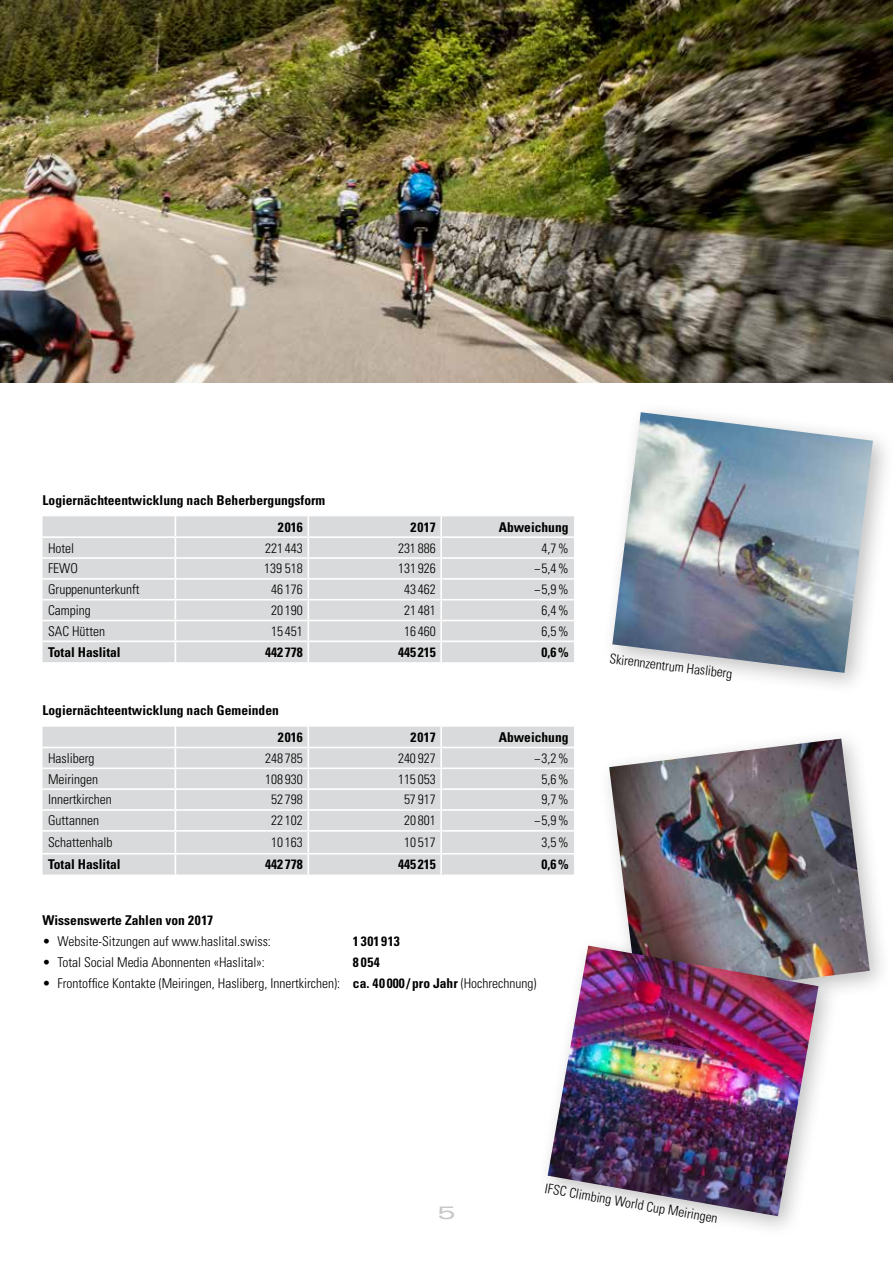
<style>
.page{position:relative;width:893px;height:1263px;background:#fff}
.page>*{position:absolute;margin:0;border:0;box-sizing:border-box;transform-origin:0 0}
.t1{font:expanded 18px "Univers LT Std";color:#c6c7c8;scale:1.4 1}
.t2{font:300 condensed 13.5px "Univers LT Std";color:#000}
.t3{font:700 condensed 13.5px "Univers LT Std";color:#000}
.t4{font:700 condensed 13.5px "Univers LT Std";letter-spacing:.05em;color:#000}
.s1{font-weight:700}
</style>
<div class="page">
<div style="left:43px;top:516px;width:531px;height:146px;background:#d9dadb"></div>
<hr style="left:307px;top:516px;width:2px;height:20px;background:#fff">
<hr style="left:440px;top:516px;width:2px;height:20px;background:#fff">
<hr style="left:43px;top:536px;width:132px;height:2px;background:#fff">
<hr style="left:175px;top:536px;width:133px;height:2px;background:#fff">
<hr style="left:308px;top:536px;width:133px;height:2px;background:#fff">
<hr style="left:441px;top:536px;width:133px;height:2px;background:#fff">
<hr style="left:43px;top:557px;width:132px;height:2px;background:#fff">
<hr style="left:175px;top:557px;width:133px;height:2px;background:#fff">
<hr style="left:308px;top:557px;width:133px;height:2px;background:#fff">
<hr style="left:441px;top:557px;width:133px;height:2px;background:#fff">
<hr style="left:43px;top:578px;width:132px;height:2px;background:#fff">
<hr style="left:175px;top:578px;width:133px;height:2px;background:#fff">
<hr style="left:308px;top:578px;width:133px;height:2px;background:#fff">
<svg style="left:307px;top:538px;width:2px;height:61px"></svg>
<hr style="left:441px;top:578px;width:133px;height:2px;background:#fff">
<svg style="left:440px;top:538px;width:2px;height:61px"></svg>
<hr style="left:43px;top:599px;width:132px;height:1px;background:#fff">
<hr style="left:175px;top:599px;width:133px;height:1px;background:#fff">
<hr style="left:308px;top:599px;width:133px;height:1px;background:#fff">
<hr style="left:307px;top:600px;width:2px;height:20px;background:#fff">
<hr style="left:441px;top:599px;width:133px;height:1px;background:#fff">
<hr style="left:440px;top:600px;width:2px;height:20px;background:#fff">
<hr style="left:43px;top:620px;width:132px;height:1px;background:#fff">
<hr style="left:175px;top:620px;width:133px;height:1px;background:#fff">
<hr style="left:308px;top:620px;width:133px;height:1px;background:#fff">
<svg style="left:307px;top:621px;width:2px;height:19px"></svg>
<hr style="left:441px;top:620px;width:133px;height:1px;background:#fff">
<svg style="left:440px;top:621px;width:2px;height:19px"></svg>
<hr style="left:43px;top:640px;width:132px;height:2px;background:#fff">
<hr style="left:175px;top:640px;width:133px;height:2px;background:#fff">
<svg style="left:175px;top:516px;width:1px;height:146px"></svg>
<hr style="left:308px;top:640px;width:133px;height:2px;background:#fff">
<hr style="left:307px;top:642px;width:2px;height:20px;background:#fff">
<hr style="left:441px;top:640px;width:133px;height:2px;background:#fff">
<hr style="left:440px;top:642px;width:2px;height:20px;background:#fff">
<div style="left:43px;top:727px;width:531px;height:147px;background:#d9dadb"></div>
<hr style="left:307px;top:727px;width:2px;height:20px;background:#fff">
<hr style="left:440px;top:727px;width:2px;height:20px;background:#fff">
<hr style="left:43px;top:747px;width:132px;height:1px;background:#fff">
<hr style="left:175px;top:747px;width:133px;height:1px;background:#fff">
<hr style="left:308px;top:747px;width:133px;height:1px;background:#fff">
<hr style="left:441px;top:747px;width:133px;height:1px;background:#fff">
<hr style="left:43px;top:767px;width:132px;height:2px;background:#fff">
<hr style="left:175px;top:767px;width:133px;height:2px;background:#fff">
<hr style="left:308px;top:767px;width:133px;height:2px;background:#fff">
<hr style="left:441px;top:767px;width:133px;height:2px;background:#fff">
<hr style="left:43px;top:788px;width:132px;height:2px;background:#fff">
<hr style="left:175px;top:788px;width:133px;height:2px;background:#fff">
<hr style="left:308px;top:788px;width:133px;height:2px;background:#fff">
<hr style="left:441px;top:788px;width:133px;height:2px;background:#fff">
<hr style="left:43px;top:809px;width:132px;height:2px;background:#fff">
<hr style="left:175px;top:809px;width:133px;height:2px;background:#fff">
<hr style="left:308px;top:809px;width:133px;height:2px;background:#fff">
<svg style="left:307px;top:748px;width:2px;height:82px"></svg>
<hr style="left:441px;top:809px;width:133px;height:2px;background:#fff">
<svg style="left:440px;top:748px;width:2px;height:82px"></svg>
<hr style="left:43px;top:830px;width:132px;height:2px;background:#fff">
<hr style="left:175px;top:830px;width:133px;height:2px;background:#fff">
<hr style="left:308px;top:830px;width:133px;height:2px;background:#fff">
<hr style="left:307px;top:832px;width:2px;height:21px;background:#fff">
<hr style="left:441px;top:830px;width:133px;height:2px;background:#fff">
<hr style="left:440px;top:832px;width:2px;height:21px;background:#fff">
<hr style="left:43px;top:853px;width:132px;height:1px;background:#fff">
<hr style="left:175px;top:853px;width:133px;height:1px;background:#fff">
<svg style="left:175px;top:727px;width:1px;height:147px"></svg>
<hr style="left:308px;top:853px;width:133px;height:1px;background:#fff">
<hr style="left:307px;top:854px;width:2px;height:20px;background:#fff">
<hr style="left:441px;top:853px;width:133px;height:1px;background:#fff">
<hr style="left:440px;top:854px;width:2px;height:20px;background:#fff">
<img style="left:0;top:0;width:893px;height:383px">
<div style="left:601px;top:401px;width:292px;height:295px;background:#000;opacity:.25"></div>
<img style="left:612px;top:412px;width:261px;height:261px">
<img style="left:609px;top:739px;width:261px;height:250px">
<div style="left:536px;top:934px;width:305px;height:305px;background:#000;opacity:.25"></div>
<img style="left:548px;top:945px;width:270px;height:271px">
<p class="t3" style="left:43px;top:492px;width:284px">Logiernächteentwicklung nach Beherbergungsform</p>
<p class="t3" style="left:278px;top:519px;width:27px">2016</p>
<p class="t3" style="left:411px;top:519px;width:27px">2017</p>
<p class="t3" style="left:499px;top:519px;width:71px">Abweichung</p>
<p class="t2" style="left:48px;top:540px;width:28px">Hotel</p>
<p class="t2" style="left:265px;top:540px;width:39px">221 443</p>
<p class="t2" style="left:398px;top:540px;width:39px">231 886</p>
<p class="t2" style="left:541px;top:540px;width:29px">4,7%</p>
<p class="t2" style="left:48px;top:560px;width:31px">FEWO</p>
<p class="t2" style="left:264px;top:560px;width:40px">139 518</p>
<p class="t2" style="left:398px;top:560px;width:39px">131 926</p>
<p class="t2" style="left:535px;top:560px;width:35px">−5,4%</p>
<p class="t2" style="left:48px;top:581px;width:93px">Gruppenunterkunft</p>
<p class="t2" style="left:271px;top:581px;width:33px">46 176</p>
<p class="t2" style="left:404px;top:581px;width:33px">43 462</p>
<p class="t2" style="left:535px;top:581px;width:35px">−5,9%</p>
<p class="t2" style="left:48px;top:602px;width:44px">Camping</p>
<p class="t2" style="left:271px;top:602px;width:33px">20 190</p>
<p class="t2" style="left:404px;top:602px;width:33px">21 481</p>
<p class="t2" style="left:541px;top:602px;width:29px">6,4%</p>
<p class="t2" style="left:48px;top:623px;width:58px">SAC Hütten</p>
<p class="t2" style="left:271px;top:623px;width:33px">15 451</p>
<p class="t2" style="left:404px;top:623px;width:33px">16 460</p>
<p class="t2" style="left:541px;top:623px;width:29px">6,5%</p>
<p class="t3" style="left:48px;top:644px;width:74px">Total Haslital</p>
<p class="t3" style="left:265px;top:644px;width:39px">442 778</p>
<p class="t3" style="left:398px;top:644px;width:39px">445 215</p>
<p class="t3" style="left:541px;top:644px;width:29px">0,6%</p>
<p class="t3" style="left:43px;top:702px;width:238px">Logiernächteentwicklung nach Gemeinden</p>
<p class="t3" style="left:278px;top:729px;width:27px">2016</p>
<p class="t3" style="left:411px;top:729px;width:27px">2017</p>
<p class="t3" style="left:499px;top:729px;width:71px">Abweichung</p>
<p class="t2" style="left:48px;top:750px;width:48px">Hasliberg</p>
<p class="t2" style="left:265px;top:750px;width:39px">248 785</p>
<p class="t2" style="left:398px;top:750px;width:39px">240 927</p>
<p class="t2" style="left:535px;top:750px;width:35px">−3,2%</p>
<p class="t2" style="left:48px;top:771px;width:52px">Meiringen</p>
<p class="t2" style="left:265px;top:771px;width:39px">108 930</p>
<p class="t2" style="left:398px;top:771px;width:39px">115 053</p>
<p class="t2" style="left:541px;top:771px;width:29px">5,6%</p>
<p class="t2" style="left:48px;top:792px;width:65px">Innertkirchen</p>
<p class="t2" style="left:271px;top:792px;width:33px">52 798</p>
<p class="t2" style="left:404px;top:792px;width:33px">57 917</p>
<p class="t2" style="left:541px;top:792px;width:29px">9,7%</p>
<p class="t2" style="left:48px;top:812px;width:52px">Guttannen</p>
<p class="t2" style="left:271px;top:812px;width:33px">22 102</p>
<p class="t2" style="left:404px;top:812px;width:33px">20 801</p>
<p class="t2" style="left:535px;top:812px;width:35px">−5,9%</p>
<p class="t2" style="left:48px;top:834px;width:66px">Schattenhalb</p>
<p class="t2" style="left:271px;top:834px;width:33px">10 163</p>
<p class="t2" style="left:404px;top:834px;width:33px">10 517</p>
<p class="t2" style="left:541px;top:834px;width:29px">3,5%</p>
<p class="t3" style="left:48px;top:856px;width:74px">Total Haslital</p>
<p class="t3" style="left:265px;top:856px;width:39px">442 778</p>
<p class="t3" style="left:398px;top:856px;width:39px">445 215</p>
<p class="t3" style="left:541px;top:856px;width:29px">0,6%</p>
<p class="t3" style="left:43px;top:912px;width:172px">Wissenswerte Zahlen von 2017</p>
<p class="t2" style="left:43px;top:933px;width:230px">• Website-Sitzungen auf www.haslital.swiss:</p>
<p class="t4" style="left:353px;top:933px;width:48px">1301913</p>
<p class="t2" style="left:43px;top:954px;width:224px">• Total Social Media Abonnenten «Haslital»:</p>
<p class="t3" style="left:353px;top:954px;width:28px">8054</p>
<p class="t2" style="left:43px;top:975px;width:495px">• Frontoffice Kontakte (Meiringen, Hasliberg, Innertkirchen): <span class="s1">ca. 40 000 /pro Jahr</span> (Hochrechnung)</p>
<p class="t2" style="left:611px;top:650px;width:125px;rotate:7deg">Skirennzentrum Hasliberg</p>
<h1 class="t1" style="left:437px;top:1202px;width:15px">5</h1>
<p class="t2" style="left:546px;top:1180px;width:177px;rotate:10deg">IFSC Climbing World Cup Meiringen</p>
</div>
